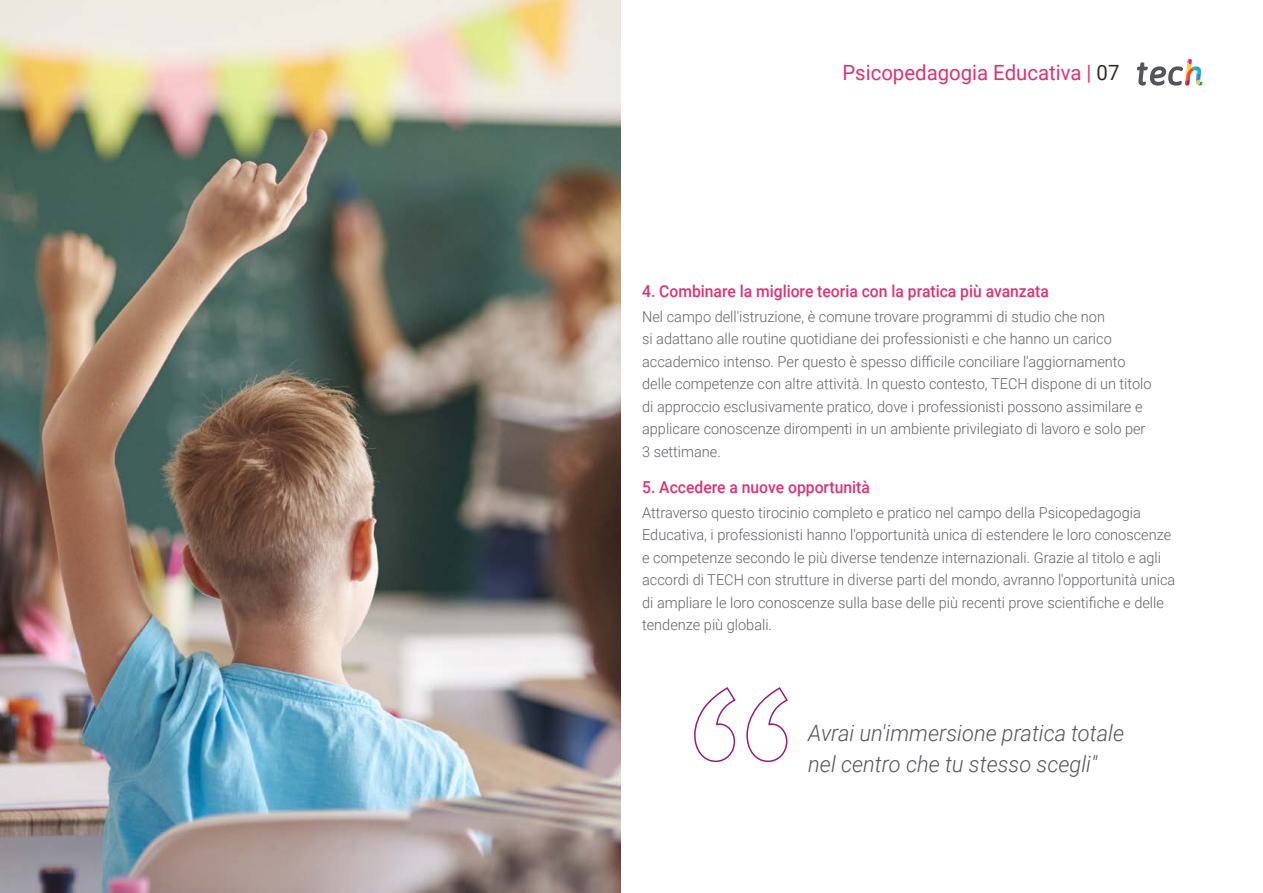
<style>
.page{position:relative;width:1263px;height:893px;background:#fff}
.page>*{position:absolute;margin:0;border:0;box-sizing:border-box;transform-origin:0 0}
.t1{font:italic 300 22.5px/31.5px "Roboto";color:#52555b}
.t2{font:21px "Roboto";color:#df3174}
.t3{font:500 16.5px "Roboto";color:#df3174;scale:.95 1}
.t4{font:300 15px/22.5px "Roboto";color:#61646a}
.s1{color:#312e20}
</style>
<div class="page">
<svg style="left:694px;top:687px;width:94px;height:76px"></svg>
<img style="left:0;top:0;width:621px;height:893px">
<svg style="left:1137px;top:59px;width:65px;height:27px"></svg>
<h2 class="t2" style="left:842px;top:57px;width:279px">Psicopedagogia Educativa | <span class="s1">07</span></h2>
<p class="t3" style="left:642px;top:280px;width:430px">4. Combinare la migliore teoria con la pratica più avanzata</p>
<p class="t4" style="left:642px;top:305px;width:511px">Nel campo dell'istruzione, è comune trovare programmi di studio che non<br>si adattano alle routine quotidiane dei professionisti e che hanno un carico accademico intenso. Per questo è spesso difficile conciliare l'aggiornamento delle competenze con altre attività. In questo contesto, TECH dispone di un titolo di approccio esclusivamente pratico, dove i professionisti possono assimilare e applicare conoscenze dirompenti in un ambiente privilegiato di lavoro e solo per 3 settimane.</p>
<p class="t3" style="left:642px;top:476px;width:241px">5. Accedere a nuove opportunità</p>
<p class="t4" style="left:642px;top:501px;width:535px">Attraverso questo tirocinio completo e pratico nel campo della Psicopedagogia Educativa, i professionisti hanno l'opportunità unica di estendere le loro conoscenze e competenze secondo le più diverse tendenze internazionali. Grazie al titolo e agli accordi di TECH con strutture in diverse parti del mondo, avranno l'opportunità unica di ampliare le loro conoscenze sulla base delle più recenti prove scientifiche e delle tendenze più globali.</p>
<h1 class="t1" style="left:808px;top:716px;width:317px">Avrai un'immersione pratica totale nel centro che tu stesso scegli"</h1>
</div>
